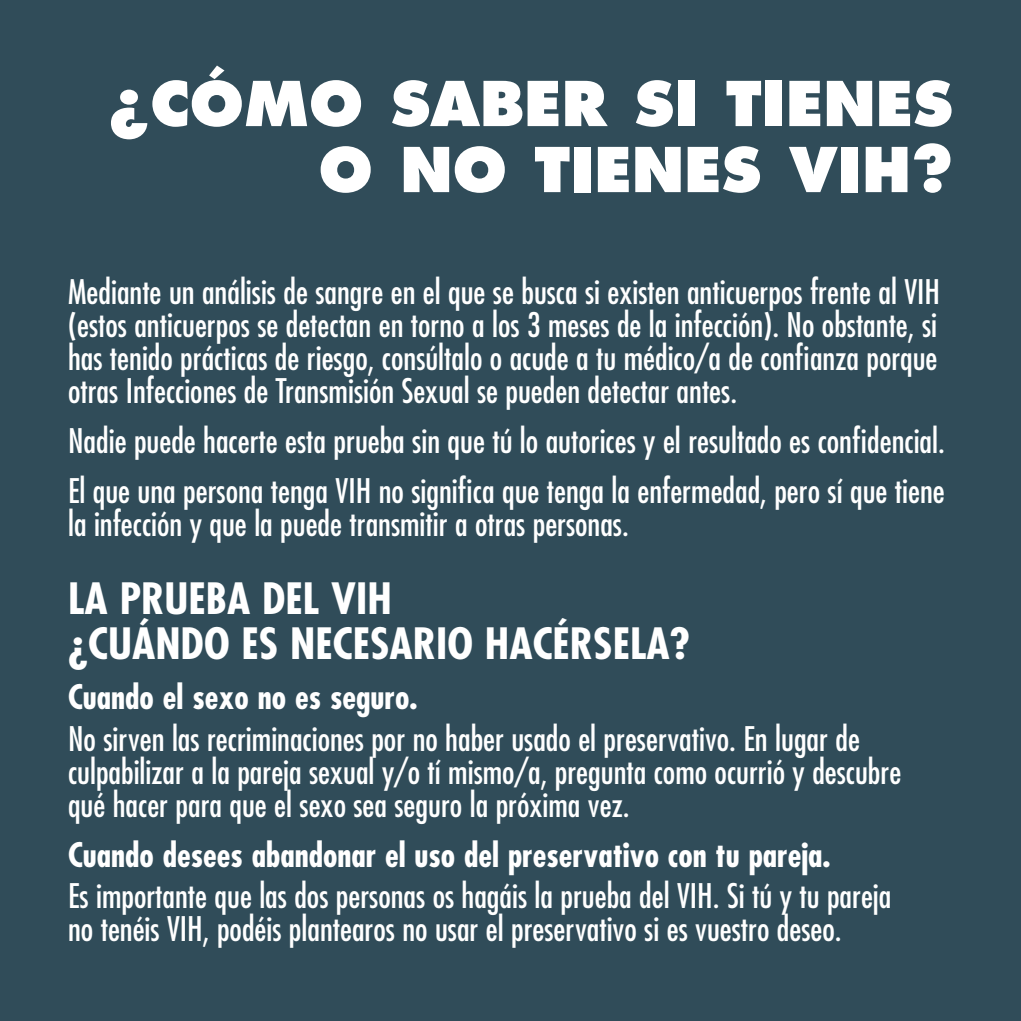
<style>
.page{position:relative;width:1021px;height:1021px;background:#fff}
.page>*{position:absolute;margin:0;border:0;box-sizing:border-box;transform-origin:0 0}
.t1{font:800 60px/66px "Futura Std";color:#fff;text-align:right}
.t2{font:700 condensed 42px/45px "Futura Std";color:#fff;scale:1.05 1}
.t3{font:condensed 33px/33px "Futura Std";color:#fff}
.t4{font:700 condensed 33px "Futura Std";color:#fff}
</style>
<div class="page">
<div style="left:0;top:0;width:1020px;height:1020px;background:#304c59"></div>
<h1 class="t1" style="left:108px;top:71px;width:846px">¿CÓMO SABER SI TIENES<br>O NO TIENES VIH?</h1>
<p class="t3" style="left:68px;top:275px;width:873px;text-align:justify">Mediante un análisis de sangre en el que se busca si existen anticuerpos frente al VIH (estos anticuerpos se detectan en torno a los 3 meses de la infección). No obstante, si has tenido prácticas de riesgo, consúltalo o acude a tu médico/a de confianza porque otras Infecciones de Transmisión Sexual se pueden detectar antes.</p>
<p class="t3" style="left:68px;top:415px;width:878px;line-height:50.1px">Nadie puede hacerte esta prueba sin que tú lo autorices y el resultado es confidencial.<br>El que una persona tenga VIH no significa que tenga la enfermedad, pero sí que tiene</p>
<p class="t3" style="left:68px;top:507px;width:562px">la infección y que la puede transmitir a otras personas.</p>
<p class="t2" style="left:68px;top:576px;width:593px">LA PRUEBA DEL VIH<br>¿CUÁNDO ES NECESARIO HACÉRSELA?</p>
<p class="t4" style="left:68px;top:676px;width:351px">Cuando el sexo no es seguro.</p>
<p class="t3" style="left:68px;top:721px;width:834px">No sirven las recriminaciones por no haber usado el preservativo. En lugar de culpabilizar a la pareja sexual y/o tí mismo/a, pregunta como ocurrió y descubre qué hacer para que el sexo sea seguro la próxima vez.</p>
<p class="t4" style="left:68px;top:833px;width:764px">Cuando desees abandonar el uso del preservativo con tu pareja.</p>
<p class="t3" style="left:68px;top:879px;width:824px">Es importante que las dos personas os hagáis la prueba del VIH. Si tú y tu pareja no tenéis VIH, podéis plantearos no usar el preservativo si es vuestro deseo.</p>
</div>
